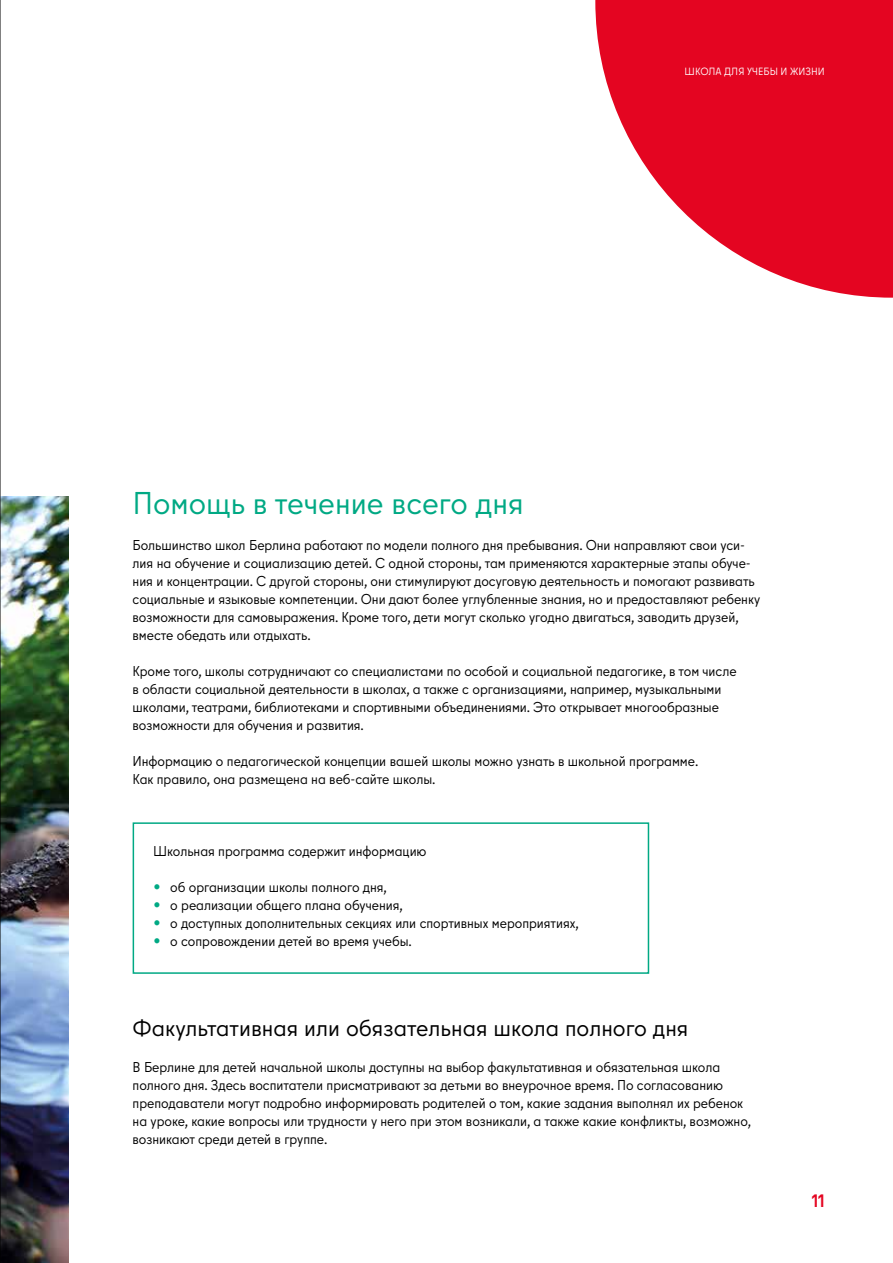
<style>
.page{position:relative;width:893px;height:1263px;background:#fff}
.page>*{position:absolute;margin:0;border:0;box-sizing:border-box;transform-origin:0 0}
.S2{font:31.5px "Berlin Type";color:#00a984}
.S3{font:23.25px "Berlin Type";color:#000}
.t1{font:700 18px "Berlin Type";color:#e40521;scale:.96 1}
.Copy_9_5_pt{font:14.25px/18px "Berlin Type";letter-spacing:-.005em;color:#000;scale:.96 1}
.Copy_9_5_pt_Bold_Versal{font:14.25px "Berlin Type";letter-spacing:-.005em;color:#000;scale:.96 1}
.Kapitel{font:10.5px "Berlin Type";letter-spacing:.005em;color:#fff;scale:.96 1}
.s1{font-size:18px;color:#00a984}
</style>
<div class="page">
<svg style="left:595px;top:0;width:298px;height:298px;fill:#e40521"></svg>
<div style="left:133px;top:822px;width:516px;height:152px;border:2px solid #00a984"></div>
<img style="left:1px;top:496px;width:68px;height:767px">
<hr style="left:0;top:0;width:1px;height:1263px;background:#000">
<p class="Kapitel" style="left:685px;top:65px;width:148px">ШКОЛА ДЛЯ УЧЕБЫ И ЖИЗНИ</p>
<p class="S2" style="left:133px;top:484px;width:393px">Помощь в течение всего дня</p>
<p class="Copy_9_5_pt" style="left:133px;top:536px;width:655px">Большинство школ Берлина работают по модели полного дня пребывания. Они направляют свои уси&shy;лия на обучение и социализацию детей. С одной стороны, там применяются характерные этапы обуче&shy;ния и концентрации. С другой стороны, они стимулируют досуговую деятельность и помогают развивать социальные и языковые компетенции. Они дают более углубленные знания, но и предоставляют ребенку возможности для самовыражения. Кроме того, дети могут сколько угодно двигаться, заводить друзей, вместе обедать или отдыхать.</p>
<p class="Copy_9_5_pt" style="left:133px;top:662px;width:631px">Кроме того, школы сотрудничают со специалистами по особой и социальной педагогике, в том числе в области социальной деятельности в школах, а также с организациями, например, музыкальными школами, театрами, библиотеками и спортивными объединениями. Это открывает многообразные возможности для обучения и развития.</p>
<p class="Copy_9_5_pt" style="left:133px;top:752px;width:591px">Информацию о педагогической концепции вашей школы можно узнать в школьной программе.</p>
<p class="Copy_9_5_pt" style="left:133px;top:770px;width:317px">Как правило, она размещена на веб-сайте школы.</p>
<p class="Copy_9_5_pt_Bold_Versal" style="left:153px;top:842px;width:286px">Школьная программа содержит информацию</p>
<p class="Copy_9_5_pt" style="left:153px;top:878px;width:245px"><span class="s1">•</span> об организации школы полного дня,</p>
<p class="Copy_9_5_pt" style="left:153px;top:896px;width:261px"><span class="s1">•</span> о реализации общего плана обучения,</p>
<p class="Copy_9_5_pt" style="left:153px;top:914px;width:445px"><span class="s1">•</span> о доступных дополнительных секциях или спортивных мероприятиях,</p>
<p class="Copy_9_5_pt" style="left:153px;top:932px;width:271px"><span class="s1">•</span> о сопровождении детей во время учебы.</p>
<p class="S3" style="left:133px;top:1014px;width:557px">Факультативная или обязательная школа полного дня</p>
<p class="Copy_9_5_pt" style="left:133px;top:1058px;width:646px">В Берлине для детей начальной школы доступны на выбор факультативная и обязательная школа полного дня. Здесь воспитатели присматривают за детьми во внеурочное время. По согласованию преподаватели могут подробно информировать родителей о том, какие задания выполнял их ребенок на уроке, какие вопросы или трудности у него при этом возникали, а также какие конфликты, возможно, возникают среди детей в группе.</p>
<p class="t1" style="left:812px;top:1189px;width:15px">11</p>
</div>
